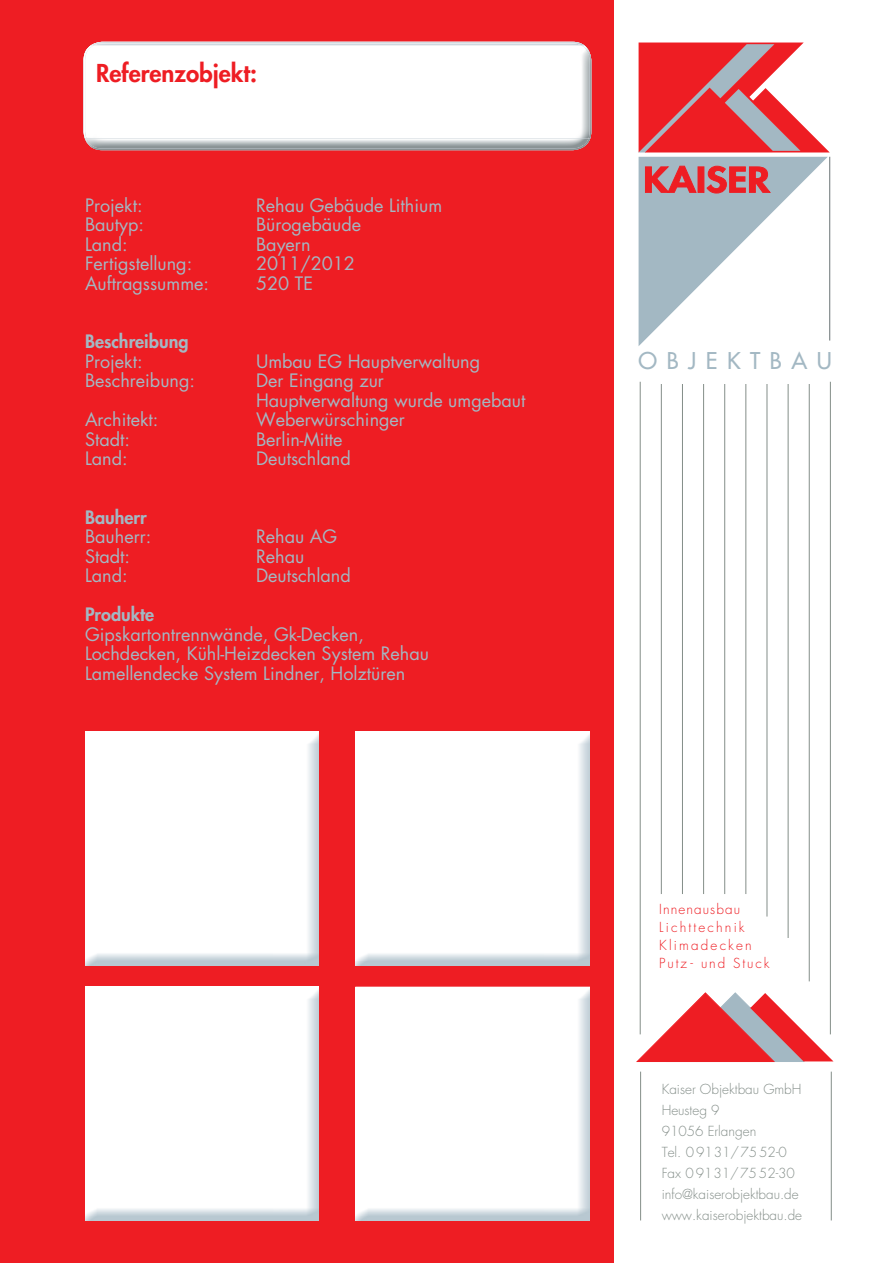
<style>
.page{position:relative;width:893px;height:1263px;background:#fff}
.page>*{position:absolute;margin:0;border:0;box-sizing:border-box;transform-origin:0 0}
.t1{font:800 24px "Futura CE";color:#ee1d23}
.t2{font:500 22.5px "Futura CE";letter-spacing:.42em;color:#a3b8c3}
.t3{font:18px/19.5px "Futura CE";color:#a3b8c3}
.t4{font:800 18px "Futura CE";color:#a3b8c3}
.t5{font:300 13.5px/21px "Futura CE";color:#848e89}
.t6{font:300 13.5px/18px "Futura CE";letter-spacing:.14em;color:#ee1d23}
</style>
<div class="page">
<div style="left:0;top:0;width:614px;height:1263px;background:#ee1d23"></div>
<img style="left:356px;top:986px;width:234px;height:234px">
<img style="left:356px;top:1169px;width:187px;height:46px">
<img style="left:356px;top:731px;width:234px;height:234px">
<img style="left:356px;top:914px;width:187px;height:46px">
<img style="left:85px;top:986px;width:234px;height:234px">
<img style="left:85px;top:1170px;width:187px;height:45px">
<img style="left:85px;top:731px;width:234px;height:234px">
<img style="left:85px;top:915px;width:187px;height:45px">
<div style="left:93px;top:46px;width:489px;height:92px;background:#fff"></div>
<img style="left:90px;top:42px;width:495px;height:4px">
<img style="left:85px;top:138px;width:505px;height:12px">
<img style="left:582px;top:46px;width:9px;height:92px">
<img style="left:84px;top:46px;width:9px;height:92px">
<svg style="left:639px;top:43px;width:191px;height:303px"></svg>
<hr style="left:829px;top:157px;width:1px;height:184px;background:#697374">
<hr style="left:830px;top:382px;width:1px;height:652px;background:#848e89">
<hr style="left:809px;top:384px;width:1px;height:597px;background:#848e89">
<hr style="left:788px;top:384px;width:1px;height:554px;background:#848e89">
<hr style="left:767px;top:384px;width:1px;height:532px;background:#848e89">
<hr style="left:745px;top:384px;width:1px;height:510px;background:#848e89">
<hr style="left:724px;top:384px;width:1px;height:510px;background:#848e89">
<hr style="left:703px;top:384px;width:1px;height:510px;background:#848e89">
<hr style="left:682px;top:384px;width:1px;height:510px;background:#848e89">
<hr style="left:661px;top:384px;width:1px;height:510px;background:#848e89">
<hr style="left:640px;top:382px;width:1px;height:652px;background:#848e89">
<svg style="left:636px;top:992px;width:197px;height:70px"></svg>
<hr style="left:640px;top:1071px;width:1px;height:149px;background:#848e89">
<hr style="left:831px;top:1071px;width:1px;height:149px;background:#848e89">
<h1 class="t1" style="left:96px;top:56px;width:162px">Referenzobjekt:</h1>
<p class="t3" style="left:85px;top:196px;width:59px">Projekt:</p>
<p class="t3" style="left:256px;top:196px;width:188px">Rehau Gebäude Lithium</p>
<p class="t3" style="left:85px;top:215px;width:61px">Bautyp:</p>
<p class="t3" style="left:256px;top:215px;width:107px">Bürogebäude</p>
<p class="t3" style="left:85px;top:235px;width:44px">Land:</p>
<p class="t3" style="left:256px;top:235px;width:56px">Bayern</p>
<p class="t3" style="left:85px;top:254px;width:109px">Fertigstellung:</p>
<p class="t3" style="left:256px;top:254px;width:100px">2011/2012</p>
<p class="t3" style="left:85px;top:273px;width:126px">Auftragssumme:</p>
<p class="t3" style="left:256px;top:273px;width:58px">520 TE</p>
<p class="t4" style="left:85px;top:329px;width:105px">Beschreibung</p>
<p class="t3" style="left:85px;top:351px;width:59px">Projekt:</p>
<p class="t3" style="left:256px;top:351px;width:226px">Umbau EG Hauptverwaltung</p>
<p class="t3" style="left:85px;top:371px;width:111px">Beschreibung:</p>
<p class="t3" style="left:256px;top:371px;width:271px">Der Eingang zur<br>Hauptverwaltung wurde umgebaut</p>
<p class="t3" style="left:85px;top:410px;width:75px">Architekt:</p>
<p class="t3" style="left:256px;top:410px;width:150px">Weberwürschinger</p>
<p class="t3" style="left:85px;top:429px;width:47px">Stadt:</p>
<p class="t3" style="left:256px;top:429px;width:88px">Berlin-Mitte</p>
<p class="t3" style="left:85px;top:449px;width:44px">Land:</p>
<p class="t3" style="left:256px;top:449px;width:96px">Deutschland</p>
<p class="t4" style="left:85px;top:504px;width:63px">Bauherr</p>
<p class="t3" style="left:85px;top:527px;width:68px">Bauherr:</p>
<p class="t3" style="left:256px;top:527px;width:83px">Rehau AG</p>
<p class="t3" style="left:85px;top:546px;width:47px">Stadt:</p>
<p class="t3" style="left:256px;top:546px;width:50px">Rehau</p>
<p class="t3" style="left:85px;top:566px;width:44px">Land:</p>
<p class="t3" style="left:256px;top:566px;width:96px">Deutschland</p>
<p class="t4" style="left:85px;top:601px;width:71px">Produkte</p>
<p class="t3" style="left:85px;top:624px;width:346px">Gipskartontrennwände, Gk-Decken,<br>Lochdecken, Kühl-Heizdecken System Rehau<br>Lamellendecke System Lindner, Holztüren</p>
<p class="t2" style="left:638px;top:344px;width:195px">OBJEKTBAU</p>
<p class="t6" style="left:659px;top:900px;width:112px">Innenausbau<br>Lichttechnik<br>Klimadecken<br>Putz- und Stuck</p>
<p class="t5" style="left:662px;top:1079px;width:142px">Kaiser Objektbau GmbH<br>Heusteg 9<br>91056 Erlangen<br>Tel. 09131/7552-0<br>Fax 09131/7552-30 info@kaiserobjektbau.de www.kaiserobjektbau.de</p>
</div>
